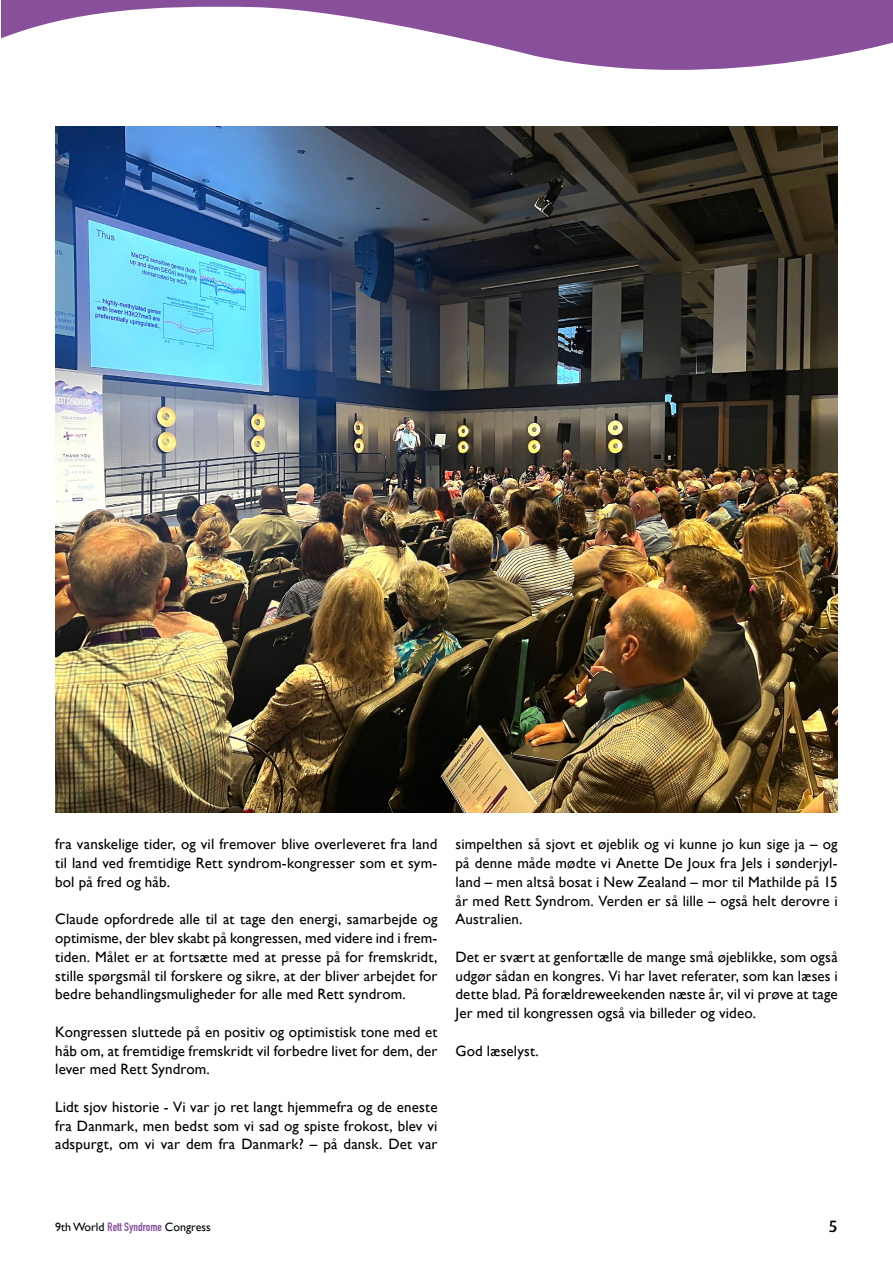
<style>
.page{position:relative;width:893px;height:1263px;background:#fff}
.page>*{position:absolute;margin:0;border:0;box-sizing:border-box;transform-origin:0 0}
.t1{font:500 16.5px "Dax OT";color:#000}
.t2{font:15px/18.8px "Gill Sans";letter-spacing:.01em;color:#000;text-align:justify}
.t3{font:12px "Gill Sans";color:#000}
.s1{font-family:"DIN Condensed";font-weight:700;color:#884f9a}
</style>
<div class="page">
<div style="left:1px;top:0;width:892px;height:81px;background:#884f9a"></div>
<svg style="left:1px;top:6px;width:892px;height:75px;fill:#fff"></svg>
<img style="left:55px;top:126px;width:782px;height:686px">
<p class="t2" style="left:55px;top:835px;width:384px">fra vanskelige tider, og vil fremover blive overleveret fra land til land ved fremtidige Rett syndrom-kongresser som et sym&shy;bol på fred og håb.</p>
<p class="t2" style="left:55px;top:910px;width:384px">Claude opfordrede alle til at tage den energi, samarbejde og optimisme, der blev skabt på kongressen, med videre ind i frem&shy;tiden. Målet er at fortsætte med at presse på for fremskridt, stille spørgsmål til forskere og sikre, at der bliver arbejdet for bedre behandlingsmuligheder for alle med Rett syndrom.</p>
<p class="t2" style="left:55px;top:1022px;width:384px">Kongressen sluttede på en positiv og optimistisk tone med et håb om, at fremtidige fremskridt vil forbedre livet for dem, der lever med Rett Syndrom.</p>
<p class="t2" style="left:55px;top:1097px;width:384px">Lidt sjov historie - Vi var jo ret langt hjemmefra og de eneste fra Danmark, men bedst som vi sad og spiste frokost, blev vi adspurgt, om vi var dem fra Danmark? – på dansk. Det var</p>
<p class="t2" style="left:455px;top:835px;width:384px">simpelthen så sjovt et øjeblik og vi kunne jo kun sige ja – og på denne måde mødte vi Anette De Joux fra Jels i sønderjyl&shy;land – men altså bosat i New Zealand – mor til Mathilde på 15 år med Rett Syndrom. Verden er så lille – også helt derovre i Australien.</p>
<p class="t2" style="left:455px;top:947px;width:384px">Det er svært at genfortælle de mange små øjeblikke, som også udgør sådan en kongres. Vi har lavet referater, som kan læses i dette blad. På forældreweekenden næste år, vil vi prøve at tage Jer med til kongressen også via billeder og video.</p>
<p class="t2" style="left:455px;top:1041px;width:85px">God læselyst.</p>
<p class="t3" style="left:55px;top:1219px;width:157px">9th World <span class="s1">Rett Syndrome</span> Congress</p>
<p class="t1" style="left:829px;top:1216px;width:10px">5</p>
</div>
